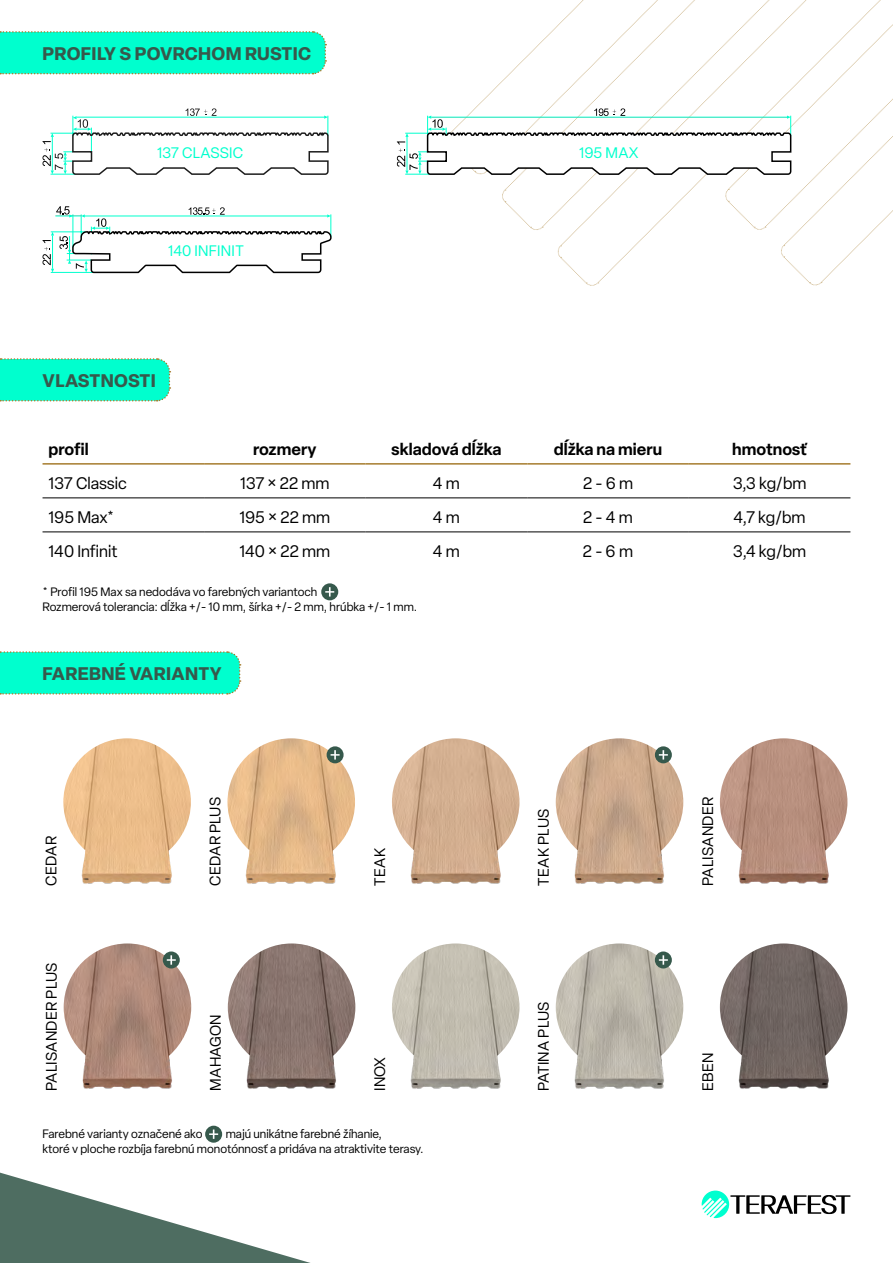
<style>
.page{position:relative;width:893px;height:1263px;background:#fff}
.page>*{position:absolute;margin:0;border:0;box-sizing:border-box;transform-origin:0 0}
.t1{font:700 18px "Elza";letter-spacing:.02em;color:#36594c}
.t2{font:16.5px "Elza";color:#000}
.t3{font:600 16.5px "Elza";color:#000}
.t4{font:15px "Elza";letter-spacing:.02em;color:#000}
.t5{font:15px "Elza";letter-spacing:.02em;color:#00ffce}
.t6{font:12px/14.4px "Elza";color:#000}
</style>
<div class="page">
<svg style="left:702px;top:1190px;width:148px;height:28px"></svg>
<svg style="left:0;top:1002px;width:311px;height:261px"></svg>
<hr style="left:43px;top:463px;width:161px;height:2px;background:#a67c2e">
<hr style="left:204px;top:463px;width:162px;height:2px;background:#a67c2e">
<hr style="left:366px;top:463px;width:161px;height:2px;background:#a67c2e">
<hr style="left:527px;top:463px;width:162px;height:2px;background:#a67c2e">
<hr style="left:689px;top:463px;width:161px;height:2px;background:#a67c2e">
<hr style="left:43px;top:497px;width:161px;height:1px;background:#000">
<hr style="left:204px;top:497px;width:162px;height:1px;background:#000">
<hr style="left:366px;top:497px;width:161px;height:1px;background:#000">
<hr style="left:527px;top:497px;width:162px;height:1px;background:#000">
<hr style="left:689px;top:497px;width:161px;height:1px;background:#000">
<hr style="left:43px;top:531px;width:161px;height:1px;background:#000">
<hr style="left:204px;top:531px;width:162px;height:1px;background:#000">
<hr style="left:366px;top:531px;width:161px;height:1px;background:#000">
<hr style="left:527px;top:531px;width:162px;height:1px;background:#000">
<hr style="left:689px;top:531px;width:161px;height:1px;background:#000">
<svg style="left:0;top:31px;width:327px;height:44px;background:#0ffbcb"></svg>
<svg style="left:0;top:358px;width:171px;height:44px;background:#12fbcc"></svg>
<svg style="left:0;top:651px;width:241px;height:44px;background:#11fbcc"></svg>
<svg style="left:396px;top:0;width:497px;height:286px"></svg>
<svg style="left:43px;top:206px;width:289px;height:68px"></svg>
<img style="left:392px;top:943px;width:127px;height:146px">
<img style="left:392px;top:738px;width:127px;height:146px">
<img style="left:63px;top:738px;width:128px;height:146px">
<img style="left:720px;top:738px;width:127px;height:146px">
<img style="left:228px;top:943px;width:127px;height:148px">
<img style="left:720px;top:943px;width:127px;height:146px">
<img style="left:556px;top:738px;width:127px;height:146px">
<div style="left:655px;top:746px;width:17px;height:17px;background:#36594c;border-radius:50%"></div>
<svg style="left:659px;top:750px;width:9px;height:9px"></svg>
<img style="left:556px;top:943px;width:127px;height:146px">
<div style="left:655px;top:951px;width:17px;height:17px;background:#36594c;border-radius:50%"></div>
<svg style="left:659px;top:955px;width:9px;height:10px"></svg>
<img style="left:64px;top:943px;width:127px;height:148px">
<div style="left:163px;top:951px;width:17px;height:17px;background:#36594c;border-radius:50%"></div>
<svg style="left:167px;top:955px;width:9px;height:10px"></svg>
<img style="left:227px;top:738px;width:128px;height:146px">
<div style="left:327px;top:746px;width:17px;height:17px;background:#36594c;border-radius:50%"></div>
<svg style="left:331px;top:750px;width:9px;height:9px"></svg>
<div style="left:205px;top:1126px;width:17px;height:17px;background:#36594c;border-radius:50%"></div>
<svg style="left:209px;top:1129px;width:9px;height:10px"></svg>
<svg style="left:43px;top:108px;width:286px;height:67px"></svg>
<div style="left:321px;top:583px;width:17px;height:17px;background:#36594c;border-radius:50%"></div>
<svg style="left:325px;top:587px;width:9px;height:9px"></svg>
<h1 class="t1" style="left:43px;top:40px;width:270px">PROFILY S POVRCHOM RUSTIC</h1>
<p class="t5" style="left:157px;top:143px;width:88px">137 CLASSIC</p>
<p class="t5" style="left:168px;top:240px;width:77px">140 INFINIT</p>
<h1 class="t1" style="left:43px;top:367px;width:115px">VLASTNOSTI</h1>
<p class="t5" style="left:579px;top:143px;width:61px">195 MAX</p>
<h2 class="t3" style="left:49px;top:437px;width:42px">profil</h2>
<h2 class="t3" style="left:253px;top:437px;width:65px">rozmery</h2>
<h2 class="t3" style="left:391px;top:437px;width:112px">skladová dĺžka</h2>
<h2 class="t3" style="left:554px;top:437px;width:110px">dĺžka na mieru</h2>
<h2 class="t3" style="left:732px;top:437px;width:76px">hmotnosť</h2>
<h2 class="t2" style="left:49px;top:472px;width:80px">137 Classic</h2>
<h2 class="t2" style="left:240px;top:472px;width:91px">137 × 22 mm</h2>
<h2 class="t2" style="left:433px;top:472px;width:28px">4 m</h2>
<h2 class="t2" style="left:583px;top:472px;width:52px">2 - 6 m</h2>
<h2 class="t2" style="left:733px;top:472px;width:75px">3,3 kg/bm</h2>
<h2 class="t2" style="left:48px;top:506px;width:67px">195 Max*</h2>
<h2 class="t2" style="left:239px;top:506px;width:92px">195 × 22 mm</h2>
<h2 class="t2" style="left:433px;top:506px;width:28px">4 m</h2>
<h2 class="t2" style="left:583px;top:506px;width:51px">2 - 4 m</h2>
<h2 class="t2" style="left:734px;top:506px;width:74px">4,7 kg/bm</h2>
<h2 class="t2" style="left:48px;top:540px;width:71px">140 Infinit</h2>
<h2 class="t2" style="left:239px;top:540px;width:92px">140 × 22 mm</h2>
<h2 class="t2" style="left:433px;top:540px;width:28px">4 m</h2>
<h2 class="t2" style="left:583px;top:540px;width:52px">2 - 6 m</h2>
<h2 class="t2" style="left:733px;top:540px;width:75px">3,4 kg/bm</h2>
<p class="t6" style="left:43px;top:585px;width:376px">* Profil 195 Max sa nedodáva vo farebných variantoch<br>Rozmerová tolerancia: dĺžka +/- 10 mm, šírka +/- 2 mm, hrúbka +/- 1 mm.</p>
<h1 class="t1" style="left:43px;top:660px;width:181px">FAREBNÉ VARIANTY</h1>
<p class="t4" style="left:205px;top:885px;width:90px;rotate:-90deg">CEDAR PLUS</p>
<p class="t4" style="left:41px;top:885px;width:51px;rotate:-90deg">CEDAR</p>
<p class="t4" style="left:370px;top:885px;width:39px;rotate:-90deg">TEAK</p>
<p class="t4" style="left:42px;top:1091px;width:130px;rotate:-90deg">PALISANDER PLUS</p>
<p class="t4" style="left:206px;top:1091px;width:78px;rotate:-90deg">MAHAGON</p>
<p class="t4" style="left:370px;top:1091px;width:35px;rotate:-90deg">INOX</p>
<p class="t6" style="left:43px;top:1127px;width:383px;text-indent:183px">majú unikátne farebné žíhanie,<br>ktoré v ploche rozbíja farebnú monotónnosť a pridáva na atraktivite terasy.</p>
<p class="t6" style="left:43px;top:1127px;width:161px">Farebné varianty označené ako</p>
<p class="t4" style="left:534px;top:885px;width:78px;rotate:-90deg">TEAK PLUS</p>
<p class="t4" style="left:534px;top:1091px;width:91px;rotate:-90deg">PATINA PLUS</p>
<p class="t4" style="left:698px;top:885px;width:90px;rotate:-90deg">PALISANDER</p>
<p class="t4" style="left:698px;top:1091px;width:40px;rotate:-90deg">EBEN</p>
</div>
